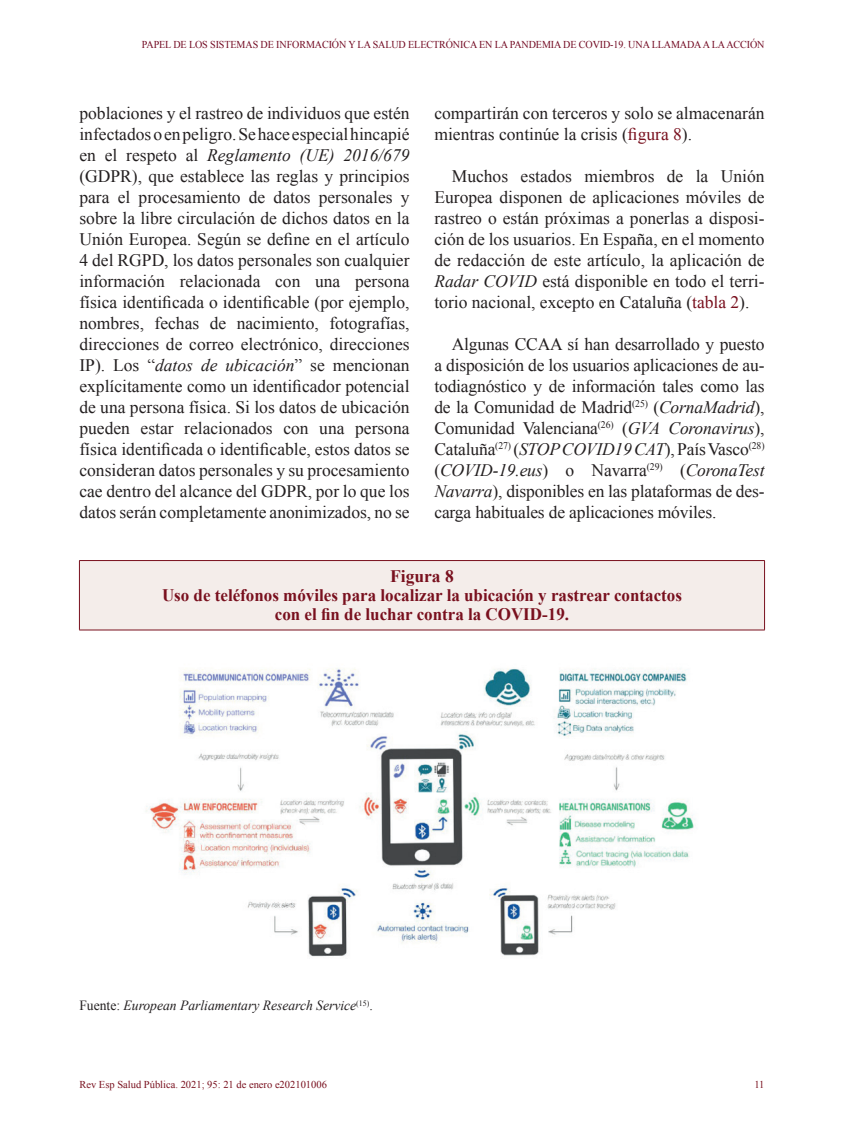
<style>
.page{position:relative;width:844px;height:1141px;background:#fff}
.page>*{position:absolute;margin:0;border:0;box-sizing:border-box;transform-origin:0 0}
.t1{font:17.5px/21px "Times New Roman";color:#231f20;text-align:justify}
.t2{font:700 17.5px/19.2px "Times New Roman";color:#79101e;text-align:center}
.t3{font:italic 14px "Times New Roman";color:#231f20}
.t4{font:10.5px "Times New Roman";letter-spacing:-.01em;color:#730b23;scale:.96 1}
.t5{font:10.5px "Times New Roman";color:#79101e}
.s1{font-style:italic}
.s2{color:#79101e}
.s3{font-style:normal}
</style>
<div class="page">
<div style="left:79px;top:561px;width:685px;height:69px;background:#f4edea"></div>
<hr style="left:79px;top:561px;width:1px;height:69px;background:#79101e">
<hr style="left:764px;top:561px;width:1px;height:69px;background:#79101e">
<hr style="left:79px;top:560px;width:685px;height:1px;background:#79101e">
<hr style="left:79px;top:630px;width:685px;height:1px;background:#79101e">
<img style="left:146px;top:668px;width:548px;height:289px">
<p class="t4" style="left:142px;top:38px;width:650px">PAPEL DE LOS SISTEMAS DE INFORMACIÓN Y LA SALUD ELECTRÓNICA EN LA PANDEMIA DE COVID-19. UNA LLAMADA A LA ACCIÓN</p>
<p class="t1" style="left:79px;top:103px;width:331px">poblaciones y el rastreo de individuos que estén infectados o en peligro. Se hace especial hincapié en el respeto al <span class="s1">Reglamento (UE) 2016/679 </span>(GDPR), que establece las reglas y principios para el procesamiento de datos personales y sobre la libre circulación de dichos datos en la Unión Europea. Según se define en el artículo 4 del RGPD, los datos personales son cualquier información relacionada con una persona física identificada o identificable (por ejemplo, nombres, fechas de nacimiento, fotografías, direcciones de correo electrónico, direcciones IP). Los “<span class="s1">datos de ubicación</span>” se mencionan explícitamente como un identificador potencial de una persona física. Si los datos de ubicación pueden estar relacionados con una persona física identificada o identificable, estos datos se consideran datos personales y su procesamiento cae dentro del alcance del GDPR, por lo que los datos serán completamente anonimizados, no se</p>
<p class="t1" style="left:434px;top:103px;width:331px">compartirán con terceros y solo se almacenarán mientras continúe la crisis (<span class="s2">figura 8</span>).</p>
<p class="t1" style="left:434px;top:166px;width:331px;text-indent:17px">Muchos estados miembros de la Unión Europea disponen de aplicaciones móviles de rastreo o están próximas a ponerlas a disposi&shy;ción de los usuarios. En España, en el momento de redacción de este artículo, la aplicación de <span class="s1">Radar COVID</span> está disponible en todo el terri&shy;torio nacional, excepto en Cataluña (<span class="s2">tabla 2</span>).</p>
<p class="t1" style="left:434px;top:334px;width:331px;text-indent:17px">Algunas CCAA sí han desarrollado y puesto a disposición de los usuarios aplicaciones de au&shy;todiagnóstico y de información tales como las de la Comunidad de Madrid<sup>(25)</sup> (<span class="s1">CornaMadrid</span>), Comunidad Valenciana<sup>(26)</sup> (<span class="s1">GVA Coronavirus</span>), Cataluña<sup>(27)</sup> (<span class="s1">STOP COVID19 CAT</span>), País Vasco<sup>(28) </sup>(<span class="s1">COVID-19.eus</span>) o Navarra<sup>(29)</sup> (<span class="s1">CoronaTest Navarra</span>), disponibles en las plataformas de des&shy;carga habituales de aplicaciones móviles.</p>
<p class="t2" style="left:162px;top:566px;width:521px">Figura 8<br>Uso de teléfonos móviles para localizar la ubicación y rastrear contactos con el fin de luchar contra la COVID-19.</p>
<p class="t3" style="left:79px;top:996px;width:295px"><span class="s3">Fuente:</span> European Parliamentary Research Service<sup>(15)</sup><span class="s3">.</span></p>
<p class="t5" style="left:79px;top:1077px;width:249px">Rev Esp Salud Pública. 2021; 95: 21 de enero e202101006</p>
<p class="t5" style="left:754px;top:1077px;width:12px">11</p>
</div>
